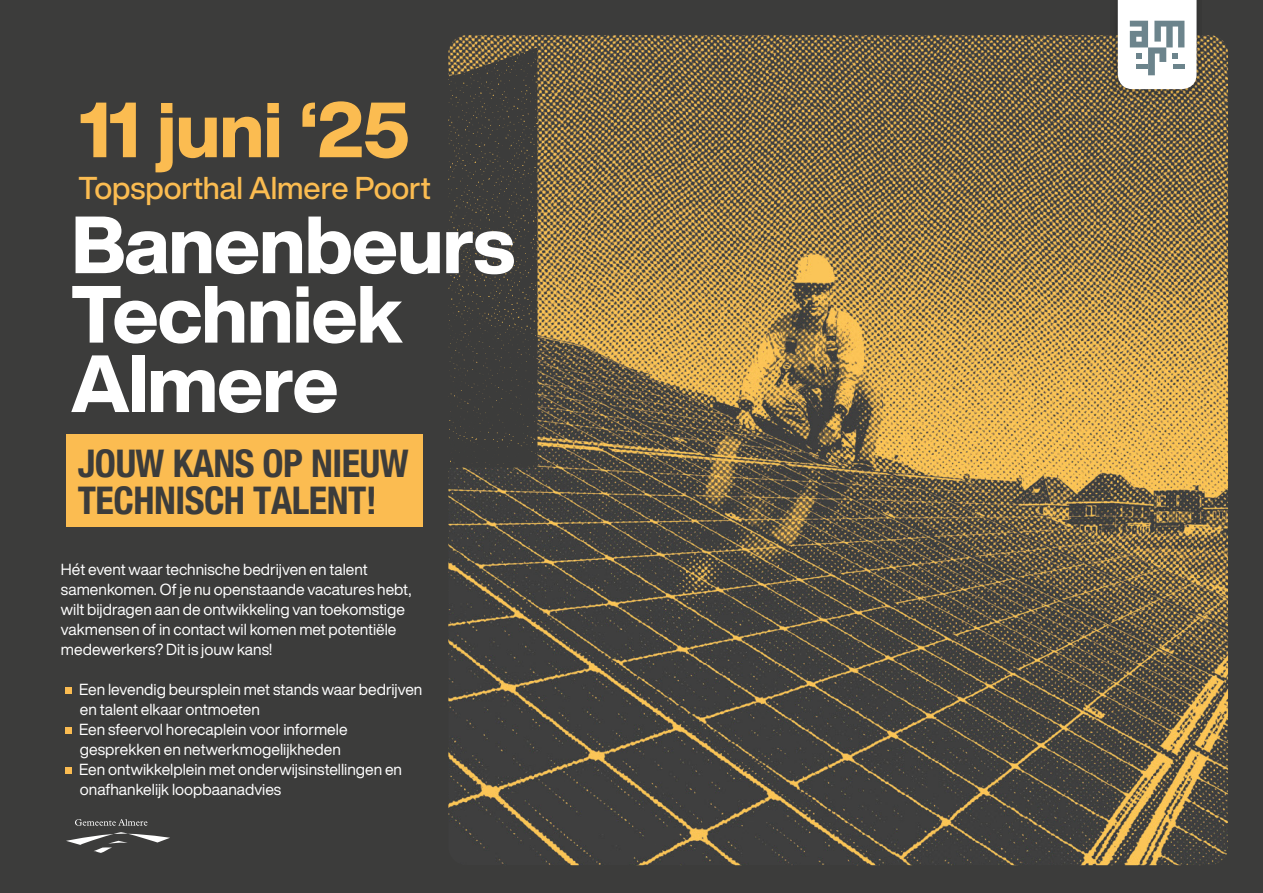
<style>
.page{position:relative;width:1263px;height:893px;background:#3c3c3b}
.page>*{position:absolute;margin:0;border:0;box-sizing:border-box;transform-origin:0 0}
.t1{font:800 79.5px/69.4px "Helvetica Now Display";letter-spacing:-.01em;color:#fff}
.t2{font:800 76.65px "Helvetica Now Display";letter-spacing:-.01em;color:#fbbc51}
.t3{font:700 condensed 38.1px/37.3px "Helvetica Neue";letter-spacing:-.015em;color:#3c3c3b}
.t4{font:500 31.05px "Helvetica Now Display";letter-spacing:-.005em;color:#fbbc51}
.t5{font:15.75px/20px "Helvetica Now Display";color:#fff}
.s1{font-weight:700;color:#fbbc51}
</style>
<div class="page">
<svg style="left:66px;top:832px;width:104px;height:21px"></svg>
<svg style="left:75px;top:819px;width:72px;height:7px"></svg>
<img style="left:448px;top:35px;width:780px;height:830px">
<svg style="left:1110px;top:0;width:92px;height:98px"></svg>
<svg style="left:1118px;top:0;width:78px;height:89px;background:#dfe4e5"></svg>
<hr style="left:1173px;top:65px;width:11px;height:4px;background:#6c848c">
<hr style="left:1136px;top:65px;width:12px;height:4px;background:#6c848c">
<img style="left:66px;top:47px;width:471px;height:421px">
<div style="left:66px;top:435px;width:356px;height:92px;background:#fbbc51"></div>
<svg style="left:65px;top:687px;width:6px;height:6px"></svg>
<svg style="left:65px;top:728px;width:6px;height:6px"></svg>
<svg style="left:65px;top:767px;width:6px;height:6px"></svg>
<h2 class="t2" style="left:79px;top:77px;width:333px">11 juni ‘25</h2>
<h3 class="t4" style="left:79px;top:167px;width:354px">Topsporthal Almere Poort</h3>
<h1 class="t1" style="left:71px;top:210px;width:445px">Banenbeurs<br>Techniek<br>Almere</h1>
<h3 class="t3" style="left:78px;top:442px;width:332px">JOUW KANS OP NIEUW<br>TECHNISCH TALENT!</h3>
<p class="t5" style="left:61px;top:559px;width:352px">Hét event waar technische bedrijven en talent samenkomen. Of je nu openstaande vacatures hebt, wilt bijdragen aan de ontwikkeling van toekomstige vakmensen of in contact wil komen met potentiële medewerkers? Dit is jouw kans!</p>
<p class="t5" style="left:80px;top:679px;width:344px;text-indent:-19px"><span class="s1">→</span> Een levendig beursplein met stands waar bedrijven en talent elkaar ontmoeten</p>
<p class="t5" style="left:80px;top:719px;width:269px;text-indent:-19px"><span class="s1">→</span> Een sfeervol horecaplein voor informele gesprekken en netwerkmogelijkheden</p>
<p class="t5" style="left:80px;top:759px;width:324px;text-indent:-19px"><span class="s1">→</span> Een ontwikkelplein met onderwijsinstellingen en onafhankelijk loopbaanadvies</p>
</div>
